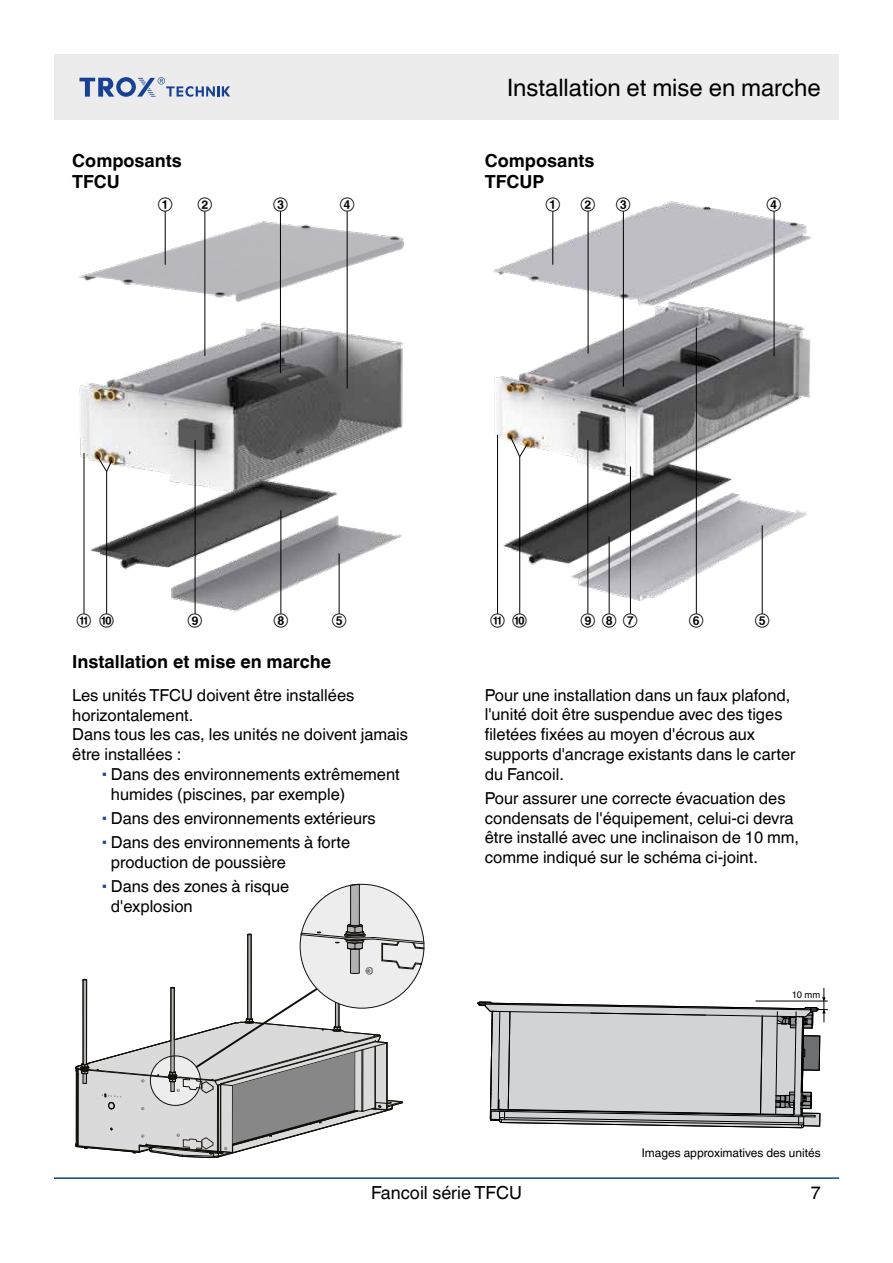
<style>
.page{position:relative;width:893px;height:1263px;background:#fff}
.page>*{position:absolute;margin:0;border:0;box-sizing:border-box;transform-origin:0 0}
.t1{font:24px "TROX Helvetica";color:#000}
.t2{font:700 18px/21.6px "TROX Helvetica";color:#000}
.t3{font:18px "TROX Helvetica";color:#000}
.t4{font:16.5px/19.8px "TROX Helvetica";color:#000}
.t5{font:13.5px "TROX Helvetica";color:#000}
.t6{font:12px "TROX Helvetica";color:#000}
.t7{font:9.45px "TROX Helvetica";color:#000}
.s1{color:#164194}
</style>
<div class="page">
<div style="left:54px;top:54px;width:785px;height:66px;background:#ececec"></div>
<hr style="left:54px;top:1177px;width:785px;height:2px;background:#114490">
<svg style="left:80px;top:77px;width:150px;height:20px"></svg>
<svg style="left:75px;top:884px;width:350px;height:274px"></svg>
<svg style="left:477px;top:988px;width:350px;height:141px"></svg>
<img style="left:493px;top:201px;width:318px;height:413px">
<img style="left:79px;top:318px;width:325px;height:156px">
<img style="left:83px;top:474px;width:319px;height:140px">
<img style="left:78px;top:217px;width:326px;height:87px">
<hr style="left:165px;top:211px;width:1px;height:54px;background:#000">
<hr style="left:204px;top:211px;width:1px;height:145px;background:#000">
<hr style="left:280px;top:211px;width:1px;height:162px;background:#000">
<hr style="left:347px;top:211px;width:1px;height:177px;background:#000">
<hr style="left:774px;top:211px;width:1px;height:145px;background:#000">
<hr style="left:696px;top:327px;width:1px;height:287px;background:#000">
<hr style="left:280px;top:510px;width:1px;height:104px;background:#000">
<hr style="left:339px;top:553px;width:1px;height:61px;background:#000">
<hr style="left:762px;top:525px;width:1px;height:89px;background:#000">
<hr style="left:195px;top:440px;width:1px;height:174px;background:#000">
<hr style="left:587px;top:440px;width:1px;height:174px;background:#000">
<hr style="left:497px;top:435px;width:1px;height:179px;background:#000">
<hr style="left:84px;top:453px;width:1px;height:161px;background:#000">
<hr style="left:609px;top:536px;width:1px;height:78px;background:#000">
<hr style="left:630px;top:466px;width:1px;height:148px;background:#000">
<hr style="left:623px;top:211px;width:1px;height:176px;background:#000">
<hr style="left:588px;top:211px;width:1px;height:143px;background:#000">
<hr style="left:552px;top:211px;width:1px;height:54px;background:#000">
<svg style="left:509px;top:435px;width:20px;height:179px"></svg>
<svg style="left:96px;top:454px;width:17px;height:160px"></svg>
<p class="t2" style="left:72px;top:150px;width:111px">Composants<br>TFCU</p>
<h1 class="t1" style="left:507px;top:73px;width:315px">Installation et mise en marche</h1>
<p class="t2" style="left:485px;top:150px;width:111px">Composants<br>TFCUP</p>
<p class="t5" style="left:158px;top:196px;width:16px">①</p>
<p class="t5" style="left:197px;top:196px;width:16px">②</p>
<p class="t5" style="left:273px;top:196px;width:16px">③</p>
<p class="t5" style="left:340px;top:196px;width:16px">④</p>
<p class="t5" style="left:767px;top:196px;width:16px">④</p>
<p class="t5" style="left:545px;top:196px;width:16px">①</p>
<p class="t5" style="left:581px;top:196px;width:16px">②</p>
<p class="t5" style="left:616px;top:196px;width:16px">③</p>
<p class="t5" style="left:77px;top:611px;width:39px">⑪ ⑩</p>
<p class="t5" style="left:188px;top:611px;width:16px">⑨</p>
<p class="t5" style="left:273px;top:611px;width:16px">⑧</p>
<p class="t5" style="left:332px;top:611px;width:16px">⑤</p>
<p class="t5" style="left:490px;top:611px;width:39px">⑪ ⑩</p>
<p class="t5" style="left:580px;top:611px;width:59px">⑨⑧⑦</p>
<p class="t5" style="left:689px;top:611px;width:16px">⑥</p>
<p class="t5" style="left:755px;top:611px;width:16px">⑤</p>
<p class="t2" style="left:72px;top:651px;width:260px">Installation et mise en marche</p>
<p class="t4" style="left:72px;top:685px;width:337px">Les unités TFCU doivent être installées horizontalement.<br>Dans tous les cas, les unités ne doivent jamais être installées :</p>
<p class="t4" style="left:111px;top:764px;width:290px;text-indent:-9px"><span class="s1">▪</span> Dans des environnements extrêmement humides (piscines, par exemple)</p>
<p class="t4" style="left:102px;top:808px;width:275px"><span class="s1">▪</span> Dans des environnements extérieurs</p>
<p class="t4" style="left:111px;top:832px;width:241px;text-indent:-9px"><span class="s1">▪</span> Dans des environnements à forte production de poussière</p>
<p class="t4" style="left:111px;top:876px;width:180px;text-indent:-9px"><span class="s1">▪</span> Dans des zones à risque d'explosion</p>
<p class="t4" style="left:485px;top:685px;width:312px">Pour une installation dans un faux plafond, l'unité doit être suspendue avec des tiges filetées fixées au moyen d'écrous aux supports d'ancrage existants dans le carter du Fancoil.</p>
<p class="t4" style="left:485px;top:788px;width:316px">Pour assurer une correcte évacuation des condensats de l'équipement, celui-ci devra être installé avec une inclinaison de 10 mm, comme indiqué sur le schéma ci-joint.</p>
<p class="t7" style="left:792px;top:989px;width:30px">10 mm</p>
<p class="t6" style="left:642px;top:1145px;width:180px">Images approximatives des unités</p>
<p class="t3" style="left:371px;top:1182px;width:152px">Fancoil série TFCU</p>
<p class="t3" style="left:811px;top:1182px;width:12px">7</p>
</div>
